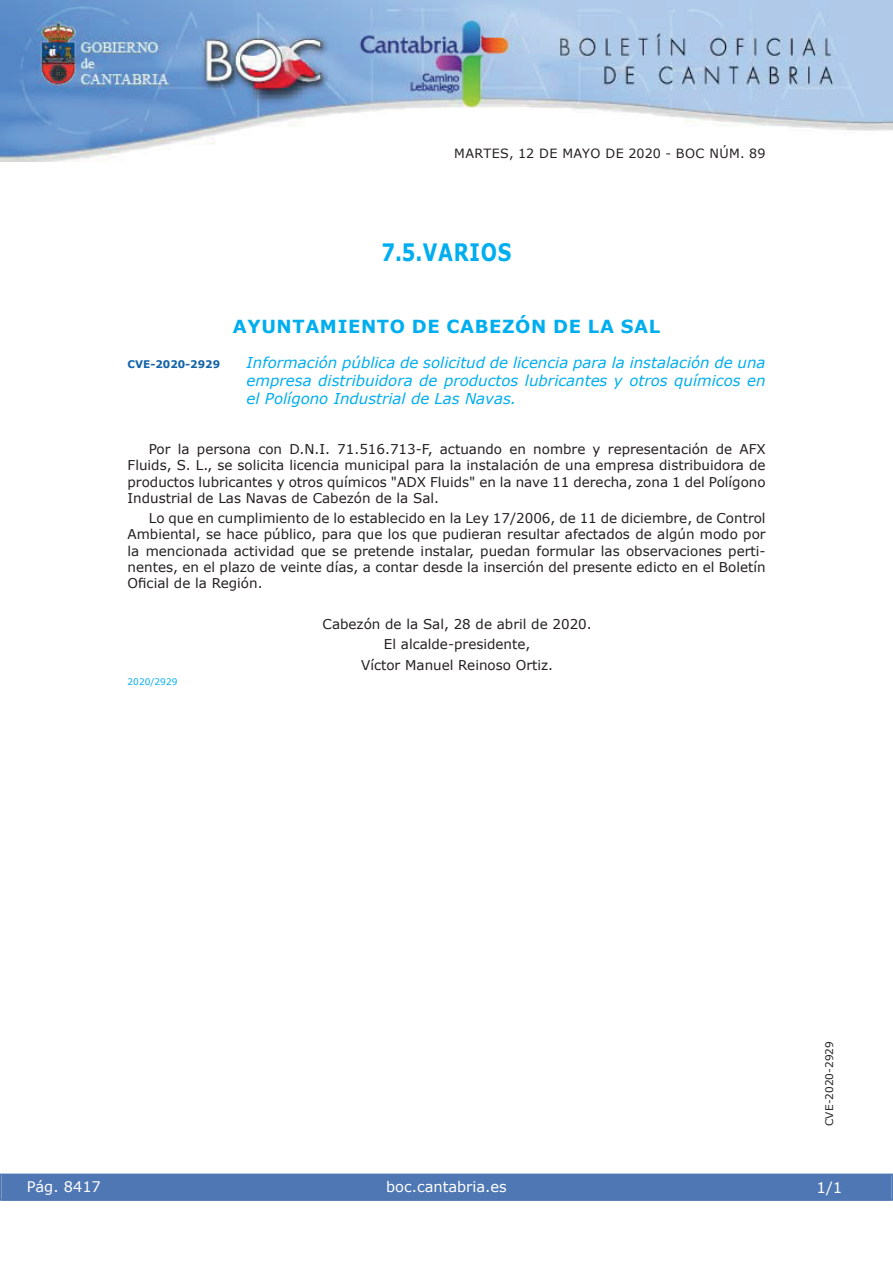
<style>
.page{position:relative;width:893px;height:1263px;background:#fff}
.page>*{position:absolute;margin:0;border:0;box-sizing:border-box;transform-origin:0 0}
.t1{font:700 24px "Verdana";letter-spacing:.035em;color:#00aeef;scale:.8 1}
.t2{font:700 18px "Verdana";letter-spacing:.035em;color:#00aeef}
.t3{font:italic 15px/18px "Verdana";color:#00aeef;text-align:justify}
.t4{font:15px "Verdana";color:#fff}
.t5{font:14.55px "Verdana";color:#fff}
.t6{font:13.5px/16.2px "Verdana";color:#231f20;text-align:justify}
.t7{font:12.75px "Verdana";letter-spacing:.035em;color:#231f20}
.t8{font:10.5px "Verdana";color:#231f20}
.t9{font:700 10.5px "Verdana";color:#1263a9}
.t10{font:9px "Verdana";color:#00aeef}
</style>
<div class="page">
<img style="left:0;top:0;width:893px;height:161px">
<div style="left:1px;top:1174px;width:890px;height:27px;background:#4f77b3"></div>
<div style="left:0;top:1174px;width:893px;height:27px;border:1px solid #4f77b3"></div>
<p class="t7" style="left:454px;top:145px;width:313px">MARTES, 12 DE MAYO DE 2020 - BOC NÚM. 89</p>
<h1 class="t1" style="left:381px;top:237px;width:164px">7.5.VARIOS</h1>
<h2 class="t2" style="left:233px;top:315px;width:429px">AYUNTAMIENTO DE CABEZÓN DE LA SAL</h2>
<p class="t9" style="left:128px;top:357px;width:94px">CVE-2020-2929</p>
<p class="t3" style="left:247px;top:353px;width:520px">Información pública de solicitud de licencia para la instalación de una empresa distribuidora de productos lubricantes y otros químicos en el Polígono Industrial de Las Navas.</p>
<p class="t6" style="left:128px;top:441px;width:640px;text-indent:21px">Por la persona con D.N.I. 71.516.713-F, actuando en nombre y representación de AFX Fluids, S. L., se solicita licencia municipal para la instalación de una empresa distribuidora de productos lubricantes y otros químicos "ADX Fluids" en la nave 11 derecha, zona 1 del Polígono Industrial de Las Navas de Cabezón de la Sal.</p>
<p class="t6" style="left:128px;top:510px;width:639px;text-indent:21px">Lo que en cumplimiento de lo establecido en la Ley 17/2006, de 11 de diciembre, de Control Ambiental, se hace público, para que los que pudieran resultar afectados de algún modo por la mencionada actividad que se pretende instalar, puedan formular las observaciones perti&shy;nentes, en el plazo de veinte días, a contar desde la inserción del presente edicto en el Boletín Oficial de la Región.</p>
<p class="t6" style="left:323px;top:613px;width:271px;line-height:20.4px;text-align:center">Cabezón de la Sal, 28 de abril de 2020.<br>El alcalde-presidente,<br>Víctor Manuel Reinoso Ortiz.</p>
<p class="t10" style="left:128px;top:676px;width:51px">2020/2929</p>
<p class="t5" style="left:27px;top:1177px;width:76px">Pág. 8417</p>
<p class="t5" style="left:386px;top:1178px;width:122px">boc.cantabria.es</p>
<p class="t8" style="left:823px;top:1126px;width:87px;rotate:-90deg">CVE-2020-2929</p>
<p class="t4" style="left:816px;top:1178px;width:27px">1/1</p>
</div>
